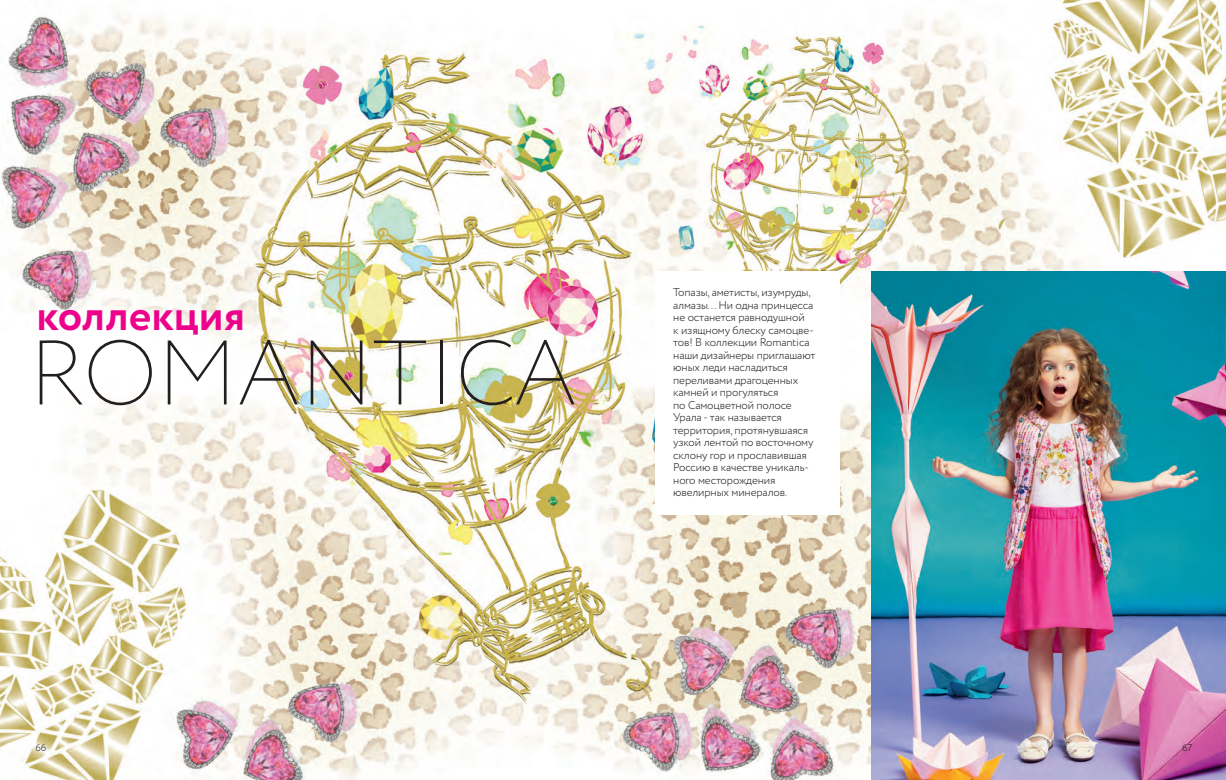
<style>
.page{position:relative;width:1226px;height:780px;background:#fff}
.page>*{position:absolute;margin:0;border:0;box-sizing:border-box;transform-origin:0 0}
.t1{font:200 91.25px "Circe";color:#231f20}
.t2{font:700 43.75px "Circe";color:#ed028c}
.t3{font:300 11.25px/12.5px "Circe";letter-spacing:-.01em;color:#231f20}
.t4{font:300 10px "Circe";color:#231f20}
</style>
<div class="page">
<img style="left:0;top:0;width:1226px;height:780px">
<img style="left:872px;top:271px;width:354px;height:509px">
<div style="left:656px;top:271px;width:184px;height:244px;background:#fff"></div>
<h2 class="t2" style="left:36px;top:285px;width:210px">коллекция</h2>
<h1 class="t1" style="left:29px;top:313px;width:549px">ROMANTICA</h1>
<p class="t3" style="left:673px;top:286px;width:144px">Топазы, аметисты, изумруды, алмазы... Ни одна принцесса не останется равнодушной<br>к изящному блеску самоцве&shy;тов! В коллекции Romantica наши дизайнеры приглашают юных леди насладиться переливами драгоценных камней и прогуляться<br>по Самоцветной полосе<br>Урала - так называется территория, протянувшаяся узкой лентой по восточному склону гор и прославившая<br>Россию в качестве уникаль&shy;ного месторождения ювелирных минералов.</p>
<p class="t4" style="left:35px;top:740px;width:12px">66</p>
<p class="t4" style="left:1182px;top:740px;width:12px">67</p>
</div>
